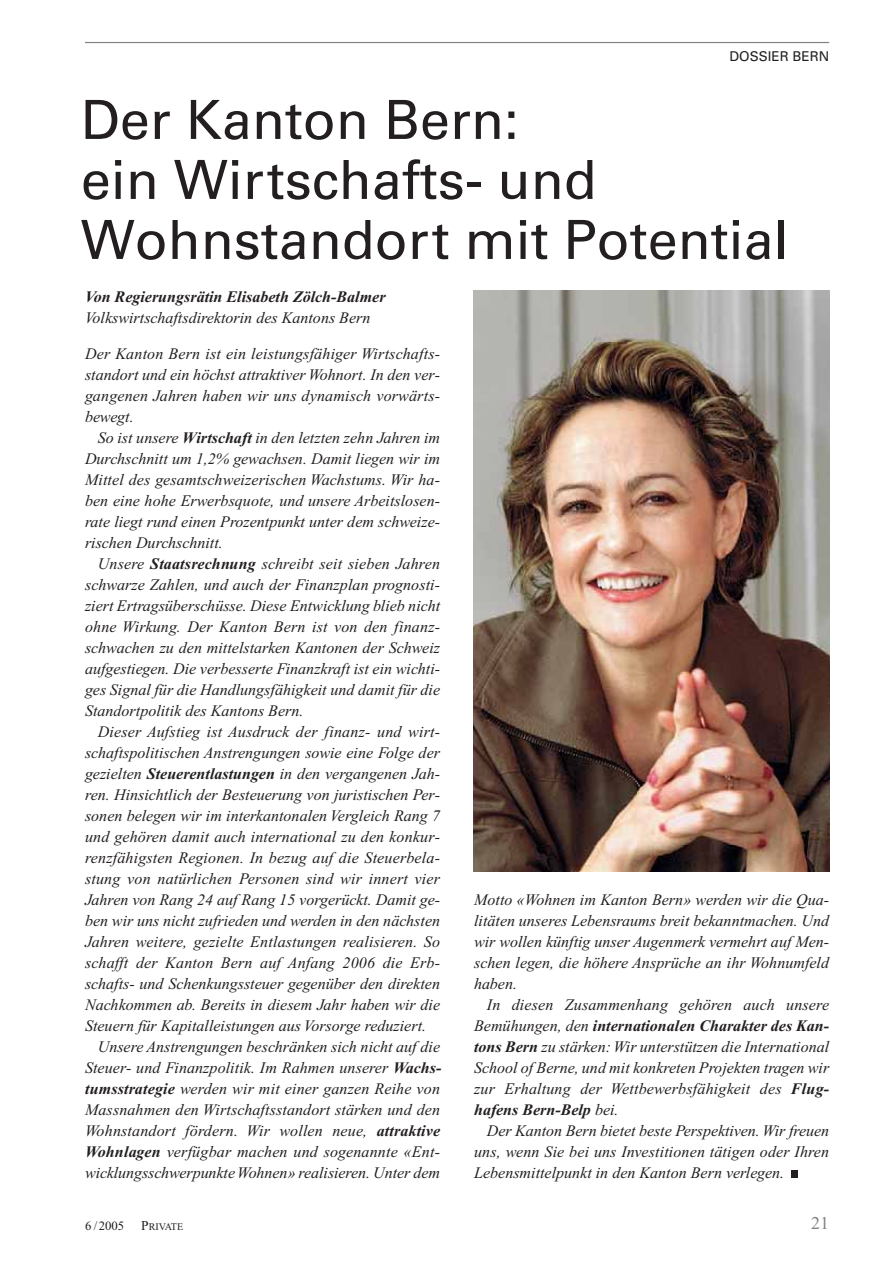
<style>
.page{position:relative;width:893px;height:1263px;background:#fff}
.page>*{position:absolute;margin:0;border:0;box-sizing:border-box;transform-origin:0 0}
.t1{font:54px/60px "Univers";color:#231f20}
.t2{font:54px "Verdana";color:#231f20}
.t3{font:18px "Times New Roman";color:#808285}
.t4{font:italic 16.05px/21px "Times New Roman";color:#231f20;text-align:justify}
.t5{font:italic 700 16.05px "Times New Roman";color:#231f20}
.t6{font:13.5px "Univers";color:#231f20}
.t7{font:12.75px "Times New Roman";color:#231f20}
.t8{font:10.2px "Times New Roman";color:#231f20}
.s1{font-weight:700}
.s2{font-size:13.5px}
</style>
<div class="page">
<hr style="left:85px;top:42px;width:744px;height:1px;background:#808285">
<img style="left:473px;top:291px;width:356px;height:580px">
<p class="t6" style="left:729px;top:51px;width:101px">DOSSIER BERN</p>
<h1 class="t1" style="left:81px;top:95px;width:709px">Der Kanton Bern:<br>ein Wirtschafts- und<br>Wohnstandort mit Potential</h1>
<p class="t5" style="left:85px;top:291px;width:302px">Von Regierungsrätin Elisabeth Zölch-Balmer</p>
<p class="t4" style="left:85px;top:308px;width:287px">Volkswirtschaftsdirektorin des Kantons Bern</p>
<p class="t4" style="left:85px;top:344px;width:357px">Der Kanton Bern ist ein leistungsfähiger Wirtschafts&shy;standort und ein höchst attraktiver Wohnort. In den ver&shy;gangenen Jahren haben wir uns dynamisch vorwärts&shy;bewegt.</p>
<p class="t4" style="left:85px;top:428px;width:357px;text-indent:13px">So ist unsere <span class="s1">Wirtschaft</span> in den letzten zehn Jahren im Durchschnitt um 1,2% gewachsen. Damit liegen wir im Mittel des gesamtschweizerischen Wachstums. Wir ha&shy;ben eine hohe Erwerbsquote, und unsere Arbeitslosen&shy;rate liegt rund einen Prozentpunkt unter dem schweize&shy;rischen Durchschnitt.</p>
<p class="t4" style="left:85px;top:554px;width:357px;text-indent:13px">Unsere <span class="s1">Staatsrechnung</span> schreibt seit sieben Jahren schwarze Zahlen, und auch der Finanzplan prognosti&shy;ziert Ertragsüberschüsse. Diese Entwicklung blieb nicht ohne Wirkung. Der Kanton Bern ist von den finanz&shy;schwachen zu den mittelstarken Kantonen der Schweiz aufgestiegen. Die verbesserte Finanzkraft ist ein wichti&shy;ges Signal für die Handlungsfähigkeit und damit für die Standortpolitik des Kantons Bern.</p>
<p class="t4" style="left:98px;top:722px;width:344px">Dieser Aufstieg ist Ausdruck der finanz- und wirt-</p>
<p class="t4" style="left:85px;top:743px;width:357px">schaftspolitischen Anstrengungen sowie eine Folge der</p>
<p class="t4" style="left:85px;top:764px;width:357px">gezielten <span class="s1">Steuerentlastungen</span> in den vergangenen Jah-</p>
<p class="t4" style="left:85px;top:785px;width:357px">ren. Hinsichtlich der Besteuerung von juristischen Per-</p>
<p class="t4" style="left:85px;top:806px;width:357px">sonen belegen wir im interkantonalen Vergleich Rang 7</p>
<p class="t4" style="left:85px;top:827px;width:357px">und gehören damit auch international zu den konkur-</p>
<p class="t4" style="left:85px;top:848px;width:357px">renzfähigsten Regionen. In bezug auf die Steuerbela-</p>
<p class="t4" style="left:85px;top:869px;width:357px">stung von natürlichen Personen sind wir innert vier</p>
<p class="t4" style="left:85px;top:890px;width:357px">Jahren von Rang 24 auf Rang 15 vorgerückt. Damit ge-</p>
<p class="t4" style="left:85px;top:911px;width:357px">ben wir uns nicht zufrieden und werden in den nächsten</p>
<p class="t4" style="left:85px;top:932px;width:357px">Jahren weitere, gezielte Entlastungen realisieren. So</p>
<p class="t4" style="left:85px;top:953px;width:357px">schafft der Kanton Bern auf Anfang 2006 die Erb-</p>
<p class="t4" style="left:85px;top:974px;width:356px">schafts- und Schenkungssteuer gegenüber den direkten</p>
<p class="t4" style="left:85px;top:995px;width:357px">Nachkommen ab. Bereits in diesem Jahr haben wir die</p>
<p class="t4" style="left:85px;top:1016px;width:343px">Steuern für Kapitalleistungen aus Vorsorge reduziert.</p>
<p class="t4" style="left:98px;top:1037px;width:344px">Unsere Anstrengungen beschränken sich nicht auf die</p>
<p class="t4" style="left:85px;top:1058px;width:358px">Steuer- und Finanzpolitik. Im Rahmen unserer <span class="s1">Wachs-</span></p>
<p class="t4" style="left:85px;top:1079px;width:357px"><span class="s1">tumsstrategie</span> werden wir mit einer ganzen Reihe von</p>
<p class="t4" style="left:85px;top:1100px;width:357px">Massnahmen den Wirtschaftsstandort stärken und den</p>
<p class="t4" style="left:85px;top:1121px;width:357px">Wohnstandort fördern. Wir wollen neue, <span class="s1">attraktive</span></p>
<p class="t4" style="left:85px;top:1142px;width:357px"><span class="s1">Wohnlagen</span> verfügbar machen und sogenannte «Ent-</p>
<p class="t4" style="left:85px;top:1163px;width:357px">wicklungsschwerpunkte Wohnen» realisieren. Unter dem</p>
<p class="t4" style="left:474px;top:891px;width:357px">Motto «Wohnen im Kanton Bern» werden wir die Qua&shy;litäten unseres Lebensraums breit bekanntmachen. Und wir wollen künftig unser Augenmerk vermehrt auf Men&shy;schen legen, die höhere Ansprüche an ihr Wohnumfeld haben.</p>
<p class="t4" style="left:474px;top:996px;width:357px;text-indent:13px">In diesen Zusammenhang gehören auch unsere Bemühungen, den <span class="s1">internationalen Charakter des Kan&shy;tons Bern</span> zu stärken: Wir unterstützen die International School of Berne, und mit konkreten Projekten tragen wir zur Erhaltung der Wettbewerbsfähigkeit des <span class="s1">Flug&shy;hafens Bern-Belp</span> bei.</p>
<p class="t4" style="left:474px;top:1122px;width:357px;text-indent:13px">Der Kanton Bern bietet beste Perspektiven. Wir freuen uns, wenn Sie bei uns Investitionen tätigen oder Ihren Lebensmittelpunkt in den Kanton Bern verlegen.</p>
<h1 class="t2" style="left:784px;top:1128px;width:21px">.</h1>
<p class="t7" style="left:85px;top:1221px;width:41px">6 /2005</p>
<p class="t8" style="left:141px;top:1223px;width:44px"><span class="s2">P</span>RIVATE</p>
<p class="t3" style="left:811px;top:1216px;width:19px">21</p>
</div>
